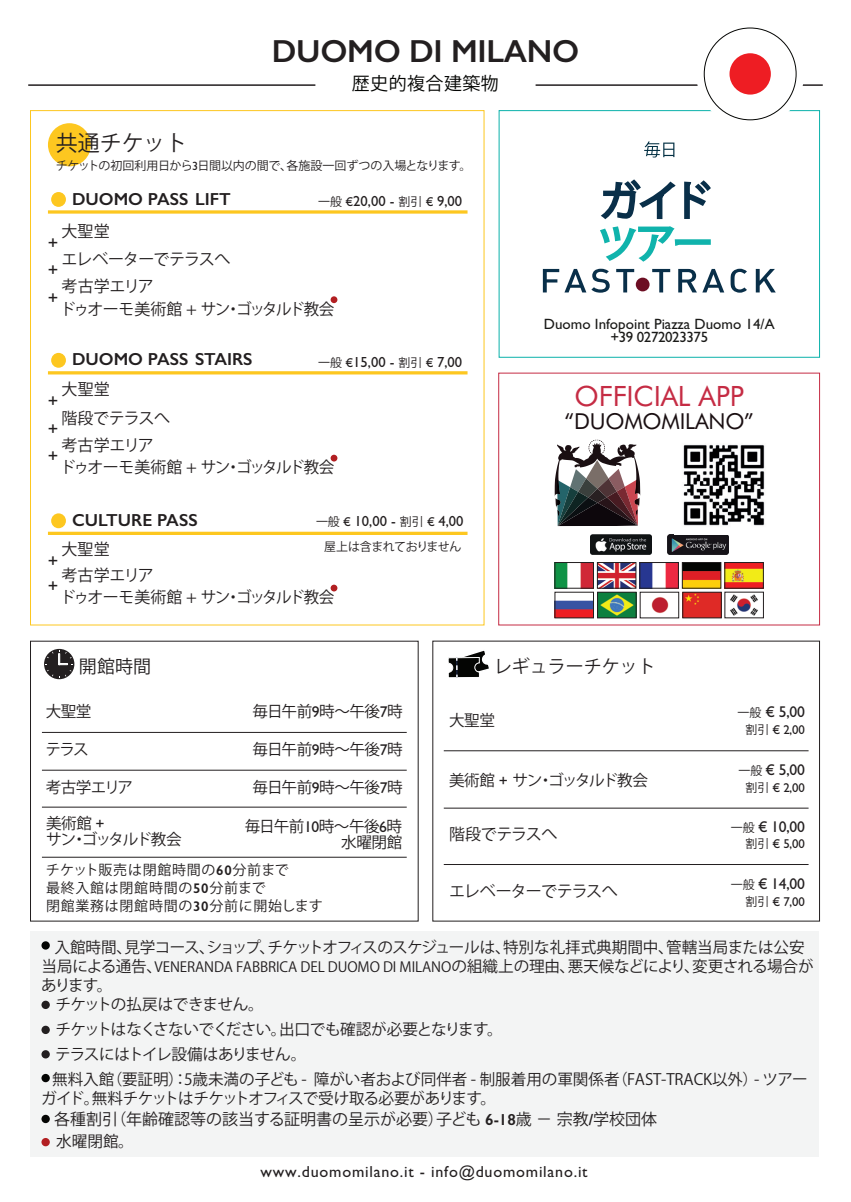
<style>
.page{position:relative;width:851px;height:1202px;background:#fff}
.page>*{position:absolute;margin:0;border:0;box-sizing:border-box;transform-origin:0 0}
.t1{font:600 32px "Gill Sans";letter-spacing:-.01em;color:#231f20}
.t2{font:28px "Futura BT";letter-spacing:-.01em;color:#c52c44}
.t3{font:22px "Futura BT";letter-spacing:-.01em;color:#1a0f12}
.t4{font:22px "Koz Go Pr 6 N Regular 90 pv RKSJ H";color:#231f20}
.t5{font:18px "Koz Go Pr 6 N Regular 90 pv RKSJ H";color:#231f20}
.t6{font:18px/27.4px "Gill Sans";color:#231f20;text-align:justify}
.t7{font:18px "Koz Go Pr 6 N Regular 90 pv RKSJ H";letter-spacing:.025em;color:#040503}
.t8{font:600 17.4px "Gill Sans";color:#231f20}
.t9{font:16px "Koz Go Pr 6 N Regular 90 pv RKSJ H";letter-spacing:-.075em;color:#231f20}
.t10{font:16px/25.8px "Koz Go Pr 6 N Regular 90 pv RKSJ H";color:#231f20}
.t11{font:16px "Gill Sans";letter-spacing:.05em;color:#231f20}
.t12{font:16px/28.8px "Koz Go Pr 6 N Regular 90 pv RKSJ H";letter-spacing:-.02em;color:#231f20}
.t13{font:16px/27px "Koz Go Pr 6 N Regular 90 pv RKSJ H";letter-spacing:-.05em;color:#231f20}
.t14{font:16px "Koz Go Pr 6 N Regular 90 pv RKSJ H";letter-spacing:-.055em;color:#231f20}
.t15{font:15.6px/24.8px "Koz Go Pr 6 N Regular 90 pv RKSJ H";letter-spacing:-.03em;color:#231f20}
.t16{font:15.6px/18.8px "Koz Go Pr 6 N Regular 90 pv RKSJ H";letter-spacing:-.005em;color:#231f20}
.t17{font:15.6px "Gill Sans";letter-spacing:-.02em;color:#231f20}
.t18{font:15.6px/16px "Koz Go Pr 6 N Regular 90 pv RKSJ H";letter-spacing:-.08em;color:#231f20}
.t19{font:15px/13.6px "Gill Sans";color:#1a1a18;text-align:center}
.t20{font:14.6px "Gill Sans";color:#231f20}
.t21{font:14px/18px "Koz Go Pr 6 N Regular 90 pv RKSJ H";letter-spacing:.05em;color:#231f20}
.t22{font:12.8px "Gill Sans";letter-spacing:-.02em;color:#231f20}
.t23{font:12px "Koz Go Pr 6 N Regular 90 pv RKSJ H";letter-spacing:-.025em;color:#231f20}
.s1{font-family:"Gill Sans"}
.s2{font-style:italic}
.s3{font-family:"Koz Go Pr 6 N Regular 90 pv RKSJ H";font-size:12px}
.s4{font-size:12.8px}
.s5{font-family:"Gill Sans";font-weight:600}
.s6{font-size:14px}
</style>
<div class="page">
<div style="left:48px;top:123px;width:43px;height:43px;background:#fdc720;border-radius:50%"></div>
<div style="left:30px;top:931px;width:788px;height:226px;background:#f3f4f4"></div>
<div style="left:41px;top:1074px;width:9px;height:8px;background:#040503;border-radius:50%"></div>
<div style="left:41px;top:1001px;width:9px;height:8px;background:#231f20;border-radius:50%"></div>
<div style="left:41px;top:1026px;width:9px;height:8px;background:#231f20;border-radius:50%"></div>
<div style="left:41px;top:1050px;width:9px;height:8px;background:#231f20;border-radius:50%"></div>
<div style="left:41px;top:941px;width:9px;height:9px;background:#040503;border-radius:50%"></div>
<div style="left:41px;top:1115px;width:9px;height:8px;background:#040503;border-radius:50%"></div>
<div style="left:498px;top:110px;width:321px;height:248px;border:1px solid #10b3ac"></div>
<svg style="left:542px;top:269px;width:67px;height:24px"></svg>
<svg style="left:616px;top:269px;width:18px;height:23px"></svg>
<svg style="left:652px;top:269px;width:18px;height:23px"></svg>
<svg style="left:678px;top:269px;width:18px;height:23px"></svg>
<svg style="left:702px;top:269px;width:22px;height:23px"></svg>
<svg style="left:730px;top:269px;width:16px;height:24px"></svg>
<svg style="left:755px;top:269px;width:20px;height:23px"></svg>
<div style="left:635px;top:278px;width:14px;height:13px;background:#6d0e23;border-radius:50%"></div>
<svg style="left:600px;top:179px;width:111px;height:83px"></svg>
<svg style="left:644px;top:141px;width:30px;height:16px"></svg>
<hr style="left:48px;top:371px;width:419px;height:3px;background:#fdc720">
<div style="left:51px;top:353px;width:15px;height:15px;background:#fdc720;border-radius:50%"></div>
<hr style="left:48px;top:532px;width:419px;height:3px;background:#fdc720">
<div style="left:51px;top:513px;width:15px;height:15px;background:#fdc720;border-radius:50%"></div>
<svg style="left:48px;top:210px;width:419px;height:4px;background:#fdd048"></svg>
<div style="left:51px;top:192px;width:15px;height:15px;background:#fdc720;border-radius:50%"></div>
<hr style="left:535px;top:84px;width:287px;height:2px;background:#231f20">
<hr style="left:28px;top:84px;width:287px;height:2px;background:#231f20">
<div style="left:41px;top:1138px;width:9px;height:8px;background:#b21f22;border-radius:50%"></div>
<svg style="left:30px;top:640px;width:790px;height:282px"></svg>
<hr style="left:443px;top:750px;width:365px;height:1px;background:#231f20">
<hr style="left:443px;top:808px;width:365px;height:1px;background:#231f20">
<hr style="left:443px;top:864px;width:365px;height:1px;background:#231f20">
<hr style="left:42px;top:732px;width:364px;height:1px;background:#231f20">
<hr style="left:42px;top:770px;width:364px;height:1px;background:#231f20">
<hr style="left:42px;top:807px;width:364px;height:1px;background:#231f20">
<hr style="left:42px;top:857px;width:364px;height:1px;background:#231f20">
<div style="left:330px;top:585px;width:7px;height:6px;background:#b21f22;border-radius:50%"></div>
<div style="left:330px;top:455px;width:7px;height:7px;background:#b21f22;border-radius:50%"></div>
<div style="left:330px;top:296px;width:7px;height:7px;background:#b21f22;border-radius:50%"></div>
<div style="left:696px;top:20px;width:108px;height:108px;background:#fff;border-radius:50%"></div>
<div style="left:729px;top:53px;width:41px;height:42px;background:#ee1d23;border-radius:50%"></div>
<svg style="left:554px;top:440px;width:86px;height:87px"></svg>
<img style="left:590px;top:534px;width:61px;height:20px">
<img style="left:668px;top:535px;width:59px;height:19px">
<img style="left:683px;top:444px;width:82px;height:82px">
<img style="left:556px;top:564px;width:36px;height:23px">
<div style="left:554px;top:562px;width:40px;height:27px;border:1px solid #231f20"></div>
<img style="left:598px;top:564px;width:36px;height:23px">
<div style="left:596px;top:562px;width:40px;height:27px;border:1px solid #231f20"></div>
<img style="left:641px;top:564px;width:35px;height:23px">
<div style="left:639px;top:562px;width:39px;height:27px;border:1px solid #231f20"></div>
<img style="left:683px;top:564px;width:36px;height:23px">
<div style="left:681px;top:562px;width:40px;height:27px;border:1px solid #231f20"></div>
<img style="left:726px;top:564px;width:35px;height:23px">
<div style="left:724px;top:562px;width:39px;height:27px;border:1px solid #231f20"></div>
<img style="left:556px;top:600px;width:36px;height:16px">
<svg style="left:597px;top:591px;width:167px;height:28px"></svg>
<h1 class="t1" style="left:272px;top:32px;width:309px">DUOMO DI MILANO</h1>
<p class="t7" style="left:351px;top:76px;width:149px">歴史的複合建築物</p>
<h3 class="t4" style="left:56px;top:135px;width:133px">共通チケット</h3>
<p class="t23" style="left:56px;top:160px;width:417px">チケットの初回利用日から<span class="s1">3</span>日間以内の間で、各施設一回ずつの入場となります。</p>
<p class="t8" style="left:72px;top:188px;width:160px">DUOMO PASS <span class="s2">LIFT</span></p>
<p class="t20" style="left:318px;top:193px;width:145px"><span class="s3">一般</span> <span class="s4">€</span>20,00 - <span class="s3">割引</span> <span class="s4">€</span> 9,00</p>
<p class="t12" style="left:62px;top:218px;width:49px">大聖堂</p>
<p class="t6" style="left:48px;top:229px;width:12px">+ + +</p>
<p class="t13" style="left:61px;top:248px;width:170px">エレベーターでテラスへ考古学エリア</p>
<p class="t9" style="left:60px;top:303px;width:276px">ドゥオーモ美術館 + サン・ゴッタルド教会</p>
<p class="t8" style="left:72px;top:349px;width:182px">DUOMO PASS <span class="s2">STAIRS</span></p>
<p class="t20" style="left:318px;top:353px;width:145px"><span class="s3">一般</span> <span class="s4">€</span>15,00 - <span class="s3">割引</span> <span class="s4">€</span> 7,00</p>
<p class="t12" style="left:62px;top:377px;width:110px">大聖堂<br>階段でテラスへ</p>
<p class="t12" style="left:62px;top:432px;width:94px">考古学エリア</p>
<p class="t6" style="left:48px;top:387px;width:12px">+ + +</p>
<p class="t9" style="left:60px;top:461px;width:276px">ドゥオーモ美術館 + サン・ゴッタルド教会</p>
<p class="t8" style="left:72px;top:510px;width:127px">CULTURE PASS</p>
<p class="t20" style="left:316px;top:512px;width:149px"><span class="s3">一般</span> <span class="s4">€</span> 10,00 - <span class="s3">割引</span> <span class="s4">€</span> 4,00</p>
<p class="t23" style="left:324px;top:542px;width:139px">屋上は含まれておりません</p>
<p class="t10" style="left:62px;top:538px;width:94px">大聖堂<br>考古学エリア</p>
<p class="t6" style="left:48px;top:549px;width:12px;line-height:24.8px">+ +</p>
<p class="t9" style="left:60px;top:591px;width:276px">ドゥオーモ美術館 + サン・ゴッタルド教会</p>
<p class="t5" style="left:79px;top:659px;width:74px">開館時間</p>
<p class="t19" style="left:544px;top:317px;width:232px">Duomo Infopoint Piazza Duomo 14/A +39 0272023375</p>
<h2 class="t2" style="left:574px;top:385px;width:171px">OFFICIAL APP</h2>
<h3 class="t3" style="left:564px;top:413px;width:190px">“DUOMOMILANO”</h3>
<p class="t5" style="left:493px;top:659px;width:163px">レギュラーチケット</p>
<p class="t15" style="left:46px;top:701px;width:47px">大聖堂</p>
<p class="t15" style="left:45px;top:739px;width:45px">テラス</p>
<p class="t15" style="left:252px;top:701px;width:152px">毎日午前<span class="s1">9</span>時～午後<span class="s1">7</span>時</p>
<p class="t15" style="left:252px;top:739px;width:152px">毎日午前<span class="s1">9</span>時～午後<span class="s1">7</span>時</p>
<p class="t15" style="left:449px;top:710px;width:47px">大聖堂</p>
<p class="t17" style="left:737px;top:703px;width:69px"><span class="s3">一般</span> € 5,00</p>
<p class="t22" style="left:745px;top:722px;width:61px"><span class="s3">割引</span> € 2,00</p>
<p class="t15" style="left:46px;top:777px;width:89px">考古学エリア</p>
<p class="t15" style="left:252px;top:777px;width:152px">毎日午前<span class="s1">9</span>時～午後<span class="s1">7</span>時</p>
<p class="t18" style="left:449px;top:774px;width:200px">美術館 <span class="s1">+</span> サン・ゴッタルド教会</p>
<p class="t17" style="left:738px;top:761px;width:68px"><span class="s3">一般</span> € 5,00</p>
<p class="t22" style="left:745px;top:780px;width:61px"><span class="s3">割引</span> € 2,00</p>
<p class="t18" style="left:46px;top:818px;width:137px">美術館 <span class="s1">+<br></span>サン・ゴッタルド教会</p>
<p class="t15" style="left:245px;top:820px;width:159px;line-height:16px;text-align:right">毎日午前<span class="s1">10</span>時～午後<span class="s1">6</span>時水曜閉館</p>
<p class="t12" style="left:449px;top:821px;width:110px">階段でテラスへ</p>
<p class="t17" style="left:730px;top:818px;width:75px"><span class="s3">一般</span> € 10,00</p>
<p class="t22" style="left:745px;top:836px;width:61px"><span class="s3">割引</span> € 5,00</p>
<p class="t21" style="left:46px;top:863px;width:278px">チケット販売は閉館時間の<span class="s5">60</span>分前まで<br>最終入館は閉館時間の<span class="s5">50</span>分前まで<br>閉館業務は閉館時間の<span class="s5">30</span>分前に開始します</p>
<p class="t14" style="left:449px;top:885px;width:170px">エレベーターでテラスへ</p>
<p class="t17" style="left:730px;top:875px;width:75px"><span class="s3">一般</span> € 14,00</p>
<p class="t22" style="left:745px;top:894px;width:61px"><span class="s3">割引</span> € 7,00</p>
<p class="t15" style="left:41px;top:940px;width:774px;line-height:18.8px;text-indent:13px">入館時間、見学コース、ショップ、チケットオフィスのスケジュールは、特別な礼拝式典期間中、管轄当局または公安当局による通告、<span class="s6">VENERANDA FABBRICA DEL DUOMO DI MILANO</span>の組織上の理由、悪天候などにより、変更される場合があります。</p>
<p class="t15" style="left:55px;top:994px;width:449px">チケットの払戻はできません。<br>チケットはなくさないでください。出口でも確認が必要となります。テラスにはトイレ設備はありません。</p>
<p class="t16" style="left:41px;top:1072px;width:768px;text-indent:11px">無料入館（要証明）：5歳未満の子ども - 障がい者および同伴者 - 制服着用の軍関係者（FAST-TRACK以外）- ツアーガイド。無料チケットはチケットオフィスで受け取る必要があります。</p>
<p class="t10" style="left:54px;top:1108px;width:604px">各種割引（年齢確認等の該当する証明書の呈示が必要）子ども <span class="s5">6-18</span>歳－宗教<span class="s5">/</span>学校団体</p>
<p class="t15" style="left:56px;top:1131px;width:79px">水曜閉館。</p>
<p class="t11" style="left:260px;top:1162px;width:328px">www.duomomilano.it - info@duomomilano.it</p>
</div>
